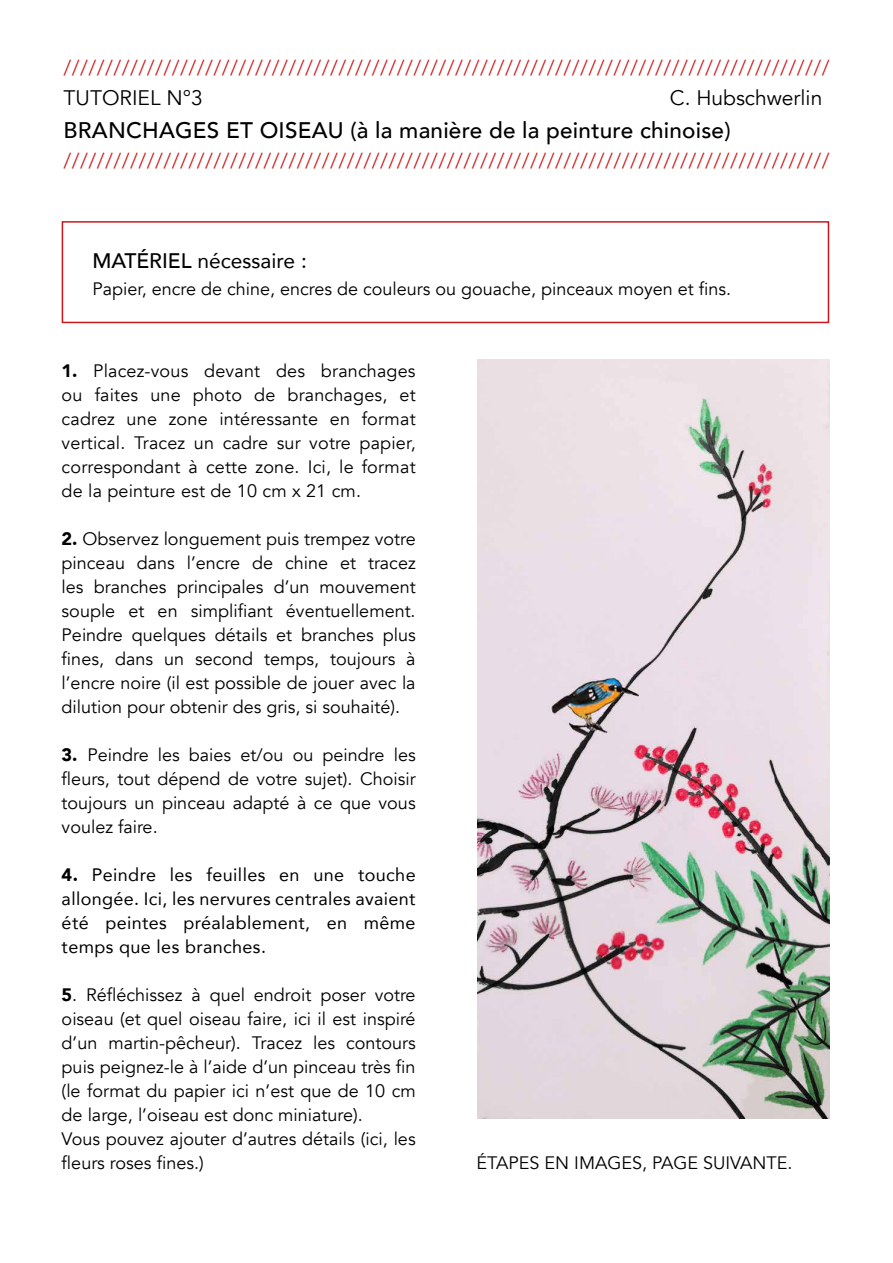
<style>
.page{position:relative;width:893px;height:1263px;background:#fff}
.page>*{position:absolute;margin:0;border:0;box-sizing:border-box;transform-origin:0 0}
.t1{font:500 22.5px "Avenir";letter-spacing:.01em;color:#000}
.t2{font:300 21px "Avenir";color:#cd171a}
.t3{font:21px "Avenir";color:#000}
.t4{font:21px "Avenir";color:#000}
.t5{font:18px/24px "Avenir";color:#000;text-align:justify}
.t6{font:18px/24px "Avenir";letter-spacing:.02em;color:#000;text-align:justify}
.s1{font-weight:500}
.s2{font-weight:900}
</style>
<div class="page">
<div style="left:62px;top:221px;width:767px;height:102px;border:2px solid #cd171a"></div>
<img style="left:477px;top:359px;width:353px;height:759px">
<p class="t2" style="left:64px;top:55px;width:767px">////////////////////////////////////////////////////////////////////////////////////////////</p>
<p class="t3" style="left:64px;top:85px;width:141px">TUTORIEL N°3</p>
<p class="t3" style="left:670px;top:85px;width:154px">C. Hubschwerlin</p>
<p class="t1" style="left:64px;top:111px;width:668px">BRANCHAGES ET OISEAU (à la manière de la peinture chinoise)</p>
<p class="t2" style="left:64px;top:148px;width:767px">////////////////////////////////////////////////////////////////////////////////////////////</p>
<p class="t4" style="left:92px;top:243px;width:216px"><span class="s1">MATÉRIEL</span> nécessaire :</p>
<p class="t5" style="left:92px;top:277px;width:640px">Papier, encre de chine, encres de couleurs ou gouache, pinceaux moyen et fins.</p>
<p class="t5" style="left:62px;top:359px;width:356px"><span class="s2">1.</span> Placez-vous devant des branchages ou faites une photo de branchages, et cadrez une zone intéressante en format vertical. Tracez un cadre sur votre papier, correspondant à cette zone. Ici, le format de la peinture est de 10 cm x 21 cm.</p>
<p class="t5" style="left:62px;top:527px;width:356px"><span class="s2">2.</span> Observez longuement puis trempez votre pinceau dans l’encre de chine et tracez les branches principales d’un mouvement souple et en simplifiant éventuellement.<br>Peindre quelques détails et branches plus fines, dans un second temps, toujours à l’encre noire (il est possible de jouer avec la dilution pour obtenir des gris, si souhaité).</p>
<p class="t5" style="left:62px;top:743px;width:355px"><span class="s2">3.</span> Peindre les baies et/ou ou peindre les fleurs, tout dépend de votre sujet). Choisir toujours un pinceau adapté à ce que vous voulez faire.</p>
<p class="t6" style="left:62px;top:862px;width:356px"><span class="s2">4.</span> Peindre les feuilles en une touche allongée. Ici, les nervures centrales avaient été peintes préalablement, en même temps que les branches.</p>
<p class="t5" style="left:62px;top:983px;width:356px;text-align:left"><span class="s2">5</span>. Réfléchissez à quel endroit poser votre oiseau (et quel oiseau faire, ici il est inspiré d’un martin-pêcheur). Tracez les contours puis peignez-le à l’aide d’un pinceau très fin (le format du papier ici n’est que de 10 cm de large, l’oiseau est donc miniature).<br>Vous pouvez ajouter d’autres détails (ici, les fleurs roses fines.)</p>
<p class="t5" style="left:476px;top:1151px;width:318px">ÉTAPES EN IMAGES, PAGE SUIVANTE.</p>
</div>
